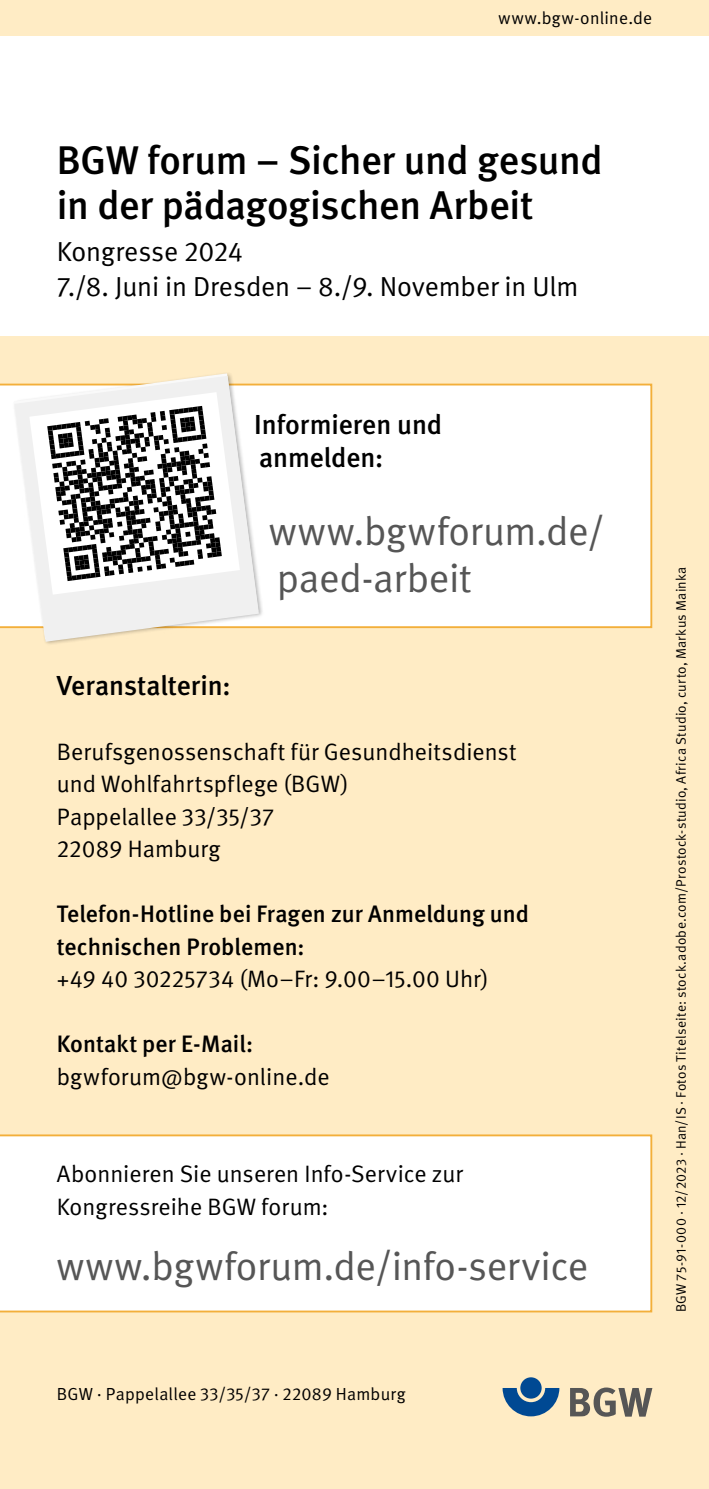
<style>
.page{position:relative;width:709px;height:1489px;background:#fff}
.page>*{position:absolute;margin:0;border:0;box-sizing:border-box;transform-origin:0 0}
.t1{font:40px/47.5px "DGUV Meta";letter-spacing:-.005em;color:#565656}
.t2{font:500 40px/45px "DGUV Meta";letter-spacing:-.01em;color:#000}
.t3{font:27.5px/35px "DGUV Meta";letter-spacing:-.005em;color:#000}
.t4{font:500 27.5px/32.5px "DGUV Meta";letter-spacing:-.005em;color:#000}
.t5{font:23.75px/32.5px "DGUV Meta";letter-spacing:.005em;color:#000}
.t6{font:500 23.75px/32.5px "DGUV Meta";color:#000}
.t7{font:17.5px "DGUV Meta";letter-spacing:.015em;color:#000}
.t8{font:13.75px "DGUV Meta";letter-spacing:.02em;color:#000}
</style>
<div class="page">
<div style="left:0;top:337px;width:709px;height:1151px;background:#ffecc5"></div>
<div style="left:0;top:1134px;width:652px;height:178px;background:#fff"></div>
<div style="left:0;top:383px;width:652px;height:245px;background:#fff"></div>
<div style="left:12px;top:372px;width:252px;height:273px;background:#000;opacity:.3"></div>
<svg style="left:14px;top:376px;width:245px;height:265px;background:#cccac7"></svg>
<div style="left:0;top:0;width:709px;height:35px;background:#ffecc5"></div>
<svg style="left:502px;top:1387px;width:57px;height:29px"></svg>
<div style="left:520px;top:1377px;width:21px;height:21px;background:#004993;border-radius:50%"></div>
<svg style="left:570px;top:1387px;width:82px;height:29px"></svg>
<p class="t7" style="left:498px;top:8px;width:155px">www.bgw-online.de</p>
<h1 class="t2" style="left:57px;top:139px;width:547px">BGW forum – Sicher und gesund in der pädagogischen Arbeit</h1>
<p class="t3" style="left:57px;top:235px;width:523px">Kongresse 2024<br>7./8. Juni in Dresden – 8./9. November in Ulm</p>
<p class="t4" style="left:254px;top:409px;width:189px">Informieren und anmelden:</p>
<p class="t4" style="left:57px;top:669px;width:175px">Veranstalterin:</p>
<h1 class="t1" style="left:269px;top:508px;width:337px">www.bgwforum.de/ paed-arbeit</h1>
<p class="t5" style="left:57px;top:735px;width:461px">Berufsgenossenschaft für Gesundheitsdienst und Wohlfahrtspflege (BGW)<br>Pappelallee 33/35/37<br>22089 Hamburg</p>
<p class="t6" style="left:57px;top:898px;width:473px">Telefon-Hotline bei Fragen zur Anmeldung und technischen Problemen:</p>
<p class="t5" style="left:57px;top:963px;width:433px">+49 40 30225734 (Mo–Fr: 9.00–15.00 Uhr)</p>
<p class="t6" style="left:57px;top:1028px;width:198px">Kontakt per E-Mail:</p>
<p class="t5" style="left:57px;top:1060px;width:274px">bgwforum@bgw-online.de</p>
<p class="t5" style="left:57px;top:1158px;width:408px">Abonnieren Sie unseren Info-Service zur<br>Kongressreihe BGW forum:</p>
<h1 class="t1" style="left:57px;top:1243px;width:533px">www.bgwforum.de/info-service</h1>
<p class="t7" style="left:57px;top:1383px;width:350px">BGW · Pappelallee 33/35/37 · 22089 Hamburg</p>
<p class="t8" style="left:673px;top:1312px;width:747px;rotate:-90deg">BGW 75-91-000 · 12/2023 · Han/IS · Fotos Titelseite: stock.adobe.com/Prostock-studio, Africa Studio, curto, Markus Mainka</p>
</div>
